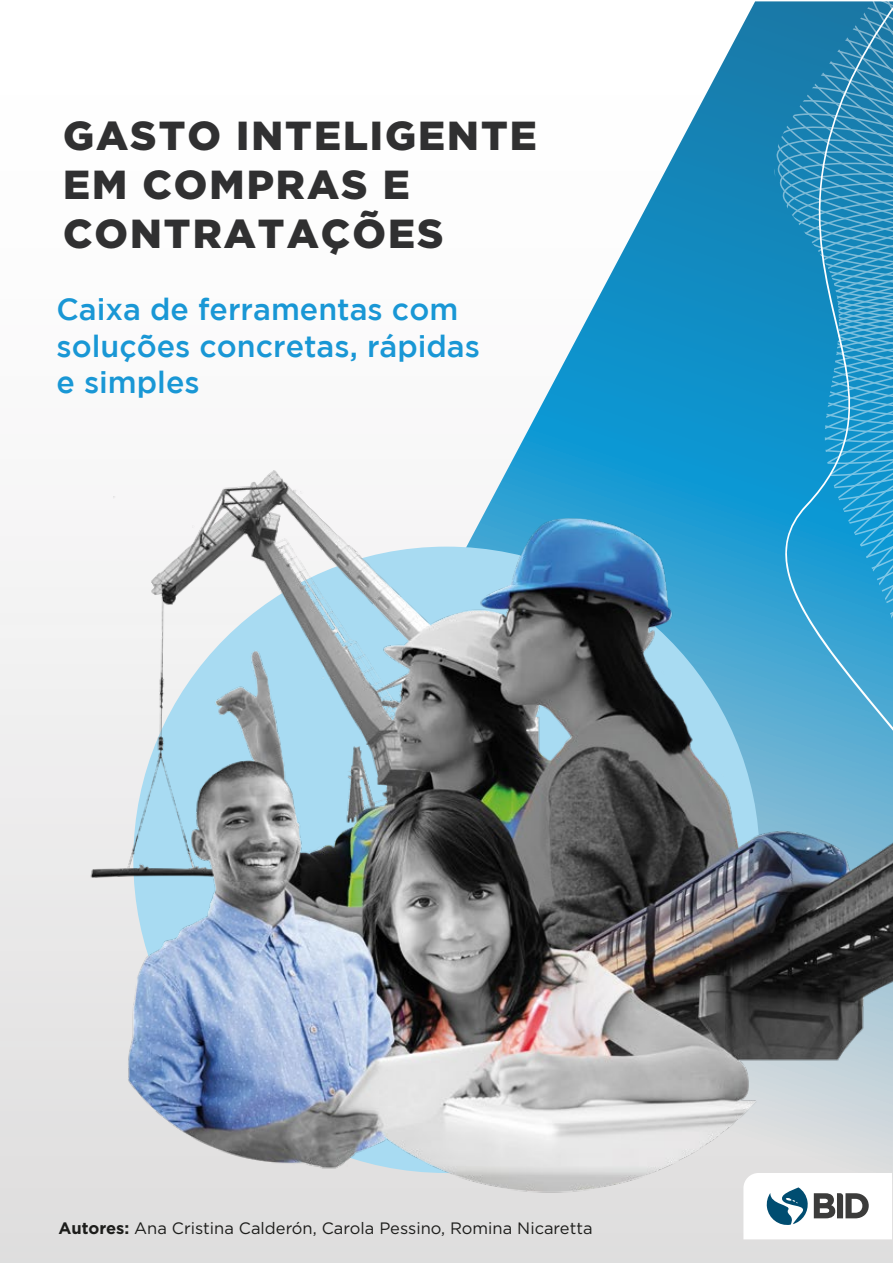
<style>
.page{position:relative;width:893px;height:1263px;background:#fff}
.page>*{position:absolute;margin:0;border:0;box-sizing:border-box;transform-origin:0 0}
.t1{font:900 40.5px/48.6px "Gotham";letter-spacing:.05em;color:#303031}
.t2{font:500 30.45px/36.6px "Gotham";color:#1997d5}
.t3{font:16.5px "Gotham";color:#1d1d1b}
.s1{font-weight:700}
</style>
<div class="page">
<svg style="left:532px;top:1px;width:242px;height:422px"></svg>
<svg style="left:783px;top:1px;width:110px;height:422px;background:#2b90be"></svg>
<img style="left:0;top:423px;width:893px;height:840px">
<svg style="left:743px;top:1173px;width:149px;height:66px"></svg>
<h1 class="t1" style="left:63px;top:111px;width:475px">GASTO INTELIGENTE<br>EM COMPRAS E<br>CONTRATAÇÕES</h1>
<h2 class="t2" style="left:57px;top:290px;width:425px">Caixa de ferramentas com soluções concretas, rápidas e simples</h2>
<p class="t3" style="left:59px;top:1217px;width:535px"><span class="s1">Autores:</span> Ana Cristina Calderón, Carola Pessino, Romina Nicaretta</p>
</div>
